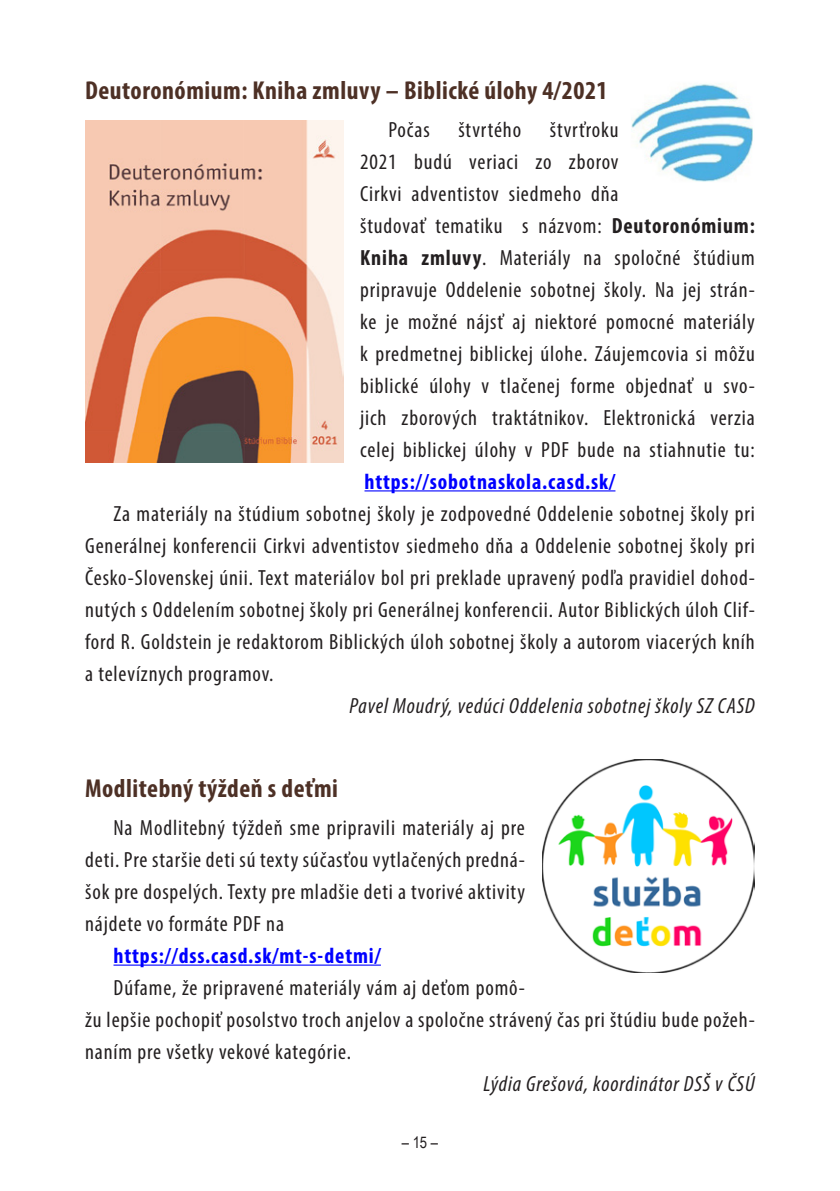
<style>
.page{position:relative;width:840px;height:1191px;background:#fff}
.page>*{position:absolute;margin:0;border:0;box-sizing:border-box;transform-origin:0 0}
.Nadpis_maly{font:700 condensed 26px "Myriad Pro";letter-spacing:.02em;color:#4d3025}
.Zakladny{font:condensed 22px/32px "Myriad Pro";letter-spacing:.04em;color:#231f20}
.Podpis{font:italic condensed 22px "Myriad Pro";letter-spacing:.04em;color:#231f20}
.www_podciarknute{font:700 condensed 22px "Myriad Pro";letter-spacing:.04em;color:#00f}
.t1{font:16px "Arial Narrow";color:#231f20}
.s1{font-weight:700}
.s2{font-weight:700;color:#00f}
</style>
<div class="page">
<hr style="left:364px;top:490px;width:251px;height:1px;background:#00f">
<hr style="left:113px;top:964px;width:268px;height:1px;background:#00f">
<img style="left:631px;top:84px;width:122px;height:98px">
<img style="left:85px;top:120px;width:258px;height:342px">
<img style="left:542px;top:760px;width:212px;height:212px">
<p class="Nadpis_maly" style="left:85px;top:74px;width:523px">Deutoronómium: Kniha zmluvy – Biblické úlohy 4/2021</p>
<p class="Zakladny" style="left:388px;top:113px;width:43px">Počas</p>
<p class="Zakladny" style="left:458px;top:113px;width:64px">štvrtého</p>
<p class="Zakladny" style="left:360px;top:113px;width:396px;text-indent:189px">štvrťroku<br>2021 budú veriaci zo zborov<br>Cirkvi adventistov siedmeho dňa<br>študovať tematiku s názvom: <span class="s1">Deutoronómium:<br>Kniha zmluvy</span>. Materiály na spoločné štúdium pripravuje Oddelenie sobotnej školy. Na jej strán&shy;ke je možné nájsť aj niektoré pomocné materiály k predmetnej biblickej úlohe. Záujemcovia si môžu biblické úlohy v tlačenej forme objednať u svo&shy;jich zborových traktátnikov. Elektronická verzia celej biblickej úlohy v PDF bude na stiahnutie tu: <span class="s2">https://sobotnaskola.casd.sk/</span></p>
<p class="Zakladny" style="left:85px;top:497px;width:670px;text-align:justify;text-indent:28px">Za materiály na štúdium sobotnej školy je zodpovedné Oddelenie sobotnej školy pri Generálnej konferencii Cirkvi adventistov siedmeho dňa a Oddelenie sobotnej školy pri Česko-Slovenskej únii. Text materiálov bol pri preklade upravený podľa pravidiel dohod&shy;nutých s Oddelením sobotnej školy pri Generálnej konferencii. Autor Biblických úloh Clif&shy;ford R. Goldstein je redaktorom Biblických úloh sobotnej školy a autorom viacerých kníh a televíznych programov.</p>
<p class="Podpis" style="left:349px;top:692px;width:406px">Pavel Moudrý, vedúci Oddelenia sobotnej školy SZ CASD</p>
<p class="Nadpis_maly" style="left:85px;top:772px;width:254px">Modlitebný týždeň s deťmi</p>
<p class="Zakladny" style="left:85px;top:811px;width:441px;text-align:justify;text-indent:28px">Na Modlitebný týždeň sme pripravili materiály aj pre deti. Pre staršie deti sú texty súčasťou vytlačených predná&shy;šok pre dospelých. Texty pre mladšie deti a tvorivé aktivity nájdete vo formáte PDF na</p>
<p class="www_podciarknute" style="left:113px;top:941px;width:269px">https://dss.casd.sk/mt-s-detmi/</p>
<p class="Zakladny" style="left:85px;top:971px;width:670px;text-indent:28px">Dúfame, že pripravené materiály vám aj deťom pomô-<br>žu lepšie pochopiť posolstvo troch anjelov a spoločne strávený čas pri štúdiu bude požeh&shy;naním pre všetky vekové kategórie.</p>
<p class="Podpis" style="left:483px;top:1070px;width:273px">Lýdia Grešová, koordinátor DSŠ v ČSÚ</p>
<p class="t1" style="left:401px;top:1130px;width:38px">– 15 –</p>
</div>
